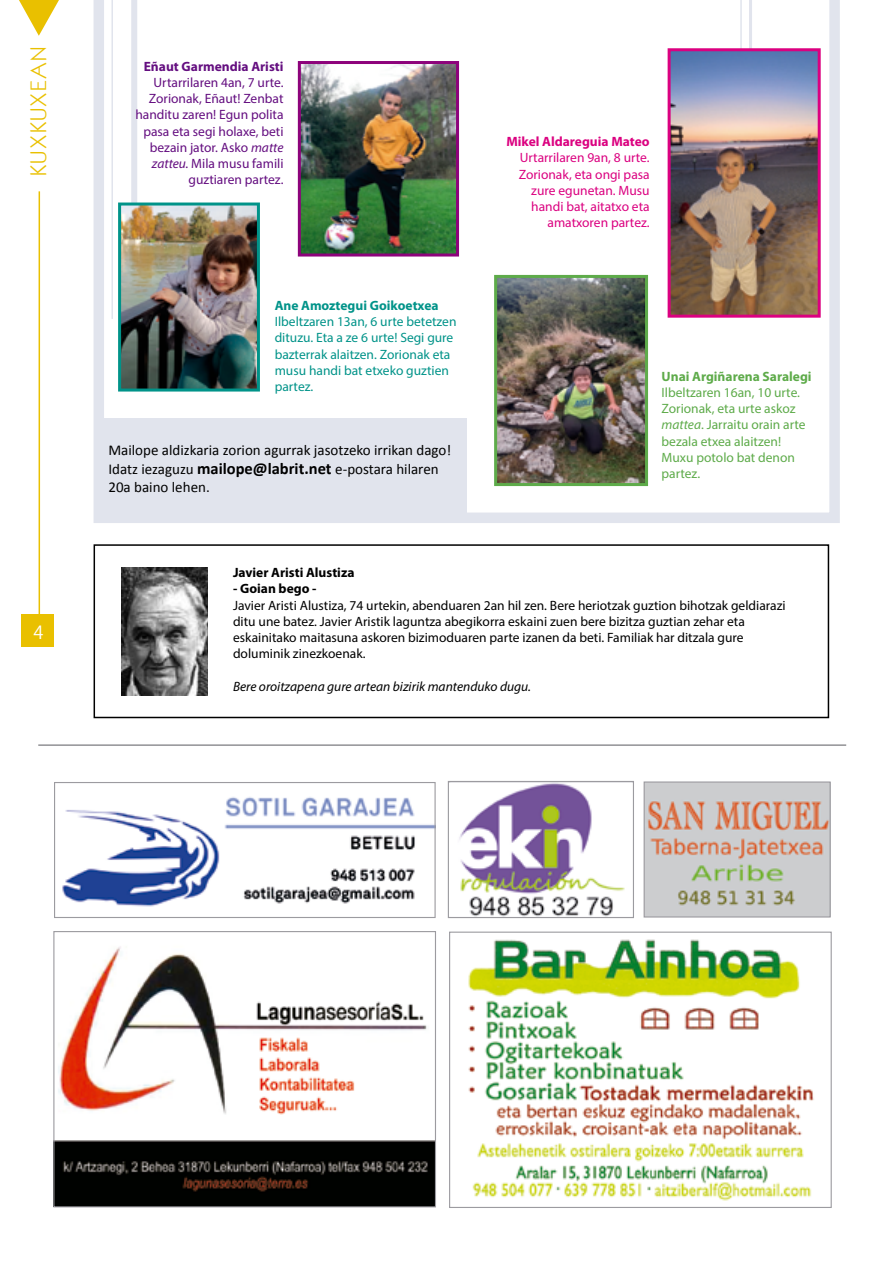
<style>
.page{position:relative;width:893px;height:1263px;background:#fff}
.page>*{position:absolute;margin:0;border:0;box-sizing:border-box;transform-origin:0 0}
.t1{font:22.5px "Kabel IT Cby BT";color:#e9c000}
.t2{font:18px "Koz Go Pr 6 N";color:#fff}
.t3{font:15px/19.8px "Calibri";color:#000}
.t4{font:13.5px/16.2px "Myriad Pro";color:#000}
.t5{font:13.5px/16.2px "Myriad Pro";color:#640e80;text-align:right}
.t6{font:13.5px/16.2px "Myriad Pro";color:#009389}
.t7{font:13.5px/16.2px "Myriad Pro";color:#5eab4a}
.t8{font:13.5px/16.2px "Myriad Pro";color:#db0080;text-align:right}
.t9{font:italic 13.5px "Myriad Pro";color:#000}
.t10{font:700 13.5px "Myriad Pro";color:#000}
.t11{font:700 13.5px "Myriad Pro";color:#5eab4a}
.t12{font:700 13.5px "Myriad Pro";color:#009389}
.t13{font:700 13.5px "Myriad Pro";color:#db0080}
.t14{font:700 13.5px "Myriad Pro";color:#640e80}
.s1{font-style:italic}
.s2{font-weight:700;font-size:16.5px}
</style>
<div class="page">
<hr style="left:39px;top:191px;width:1px;height:450px;background:#e9c000">
<div style="left:21px;top:614px;width:33px;height:32px;background:#e9c000"></div>
<svg style="left:19px;top:0;width:40px;height:36px"></svg>
<svg style="left:94px;top:0;width:746px;height:523px"></svg>
<div style="left:96px;top:418px;width:371px;height:99px;background:#e1e4ed"></div>
<img style="left:672px;top:52px;width:145px;height:262px">
<div style="left:668px;top:48px;width:153px;height:270px;border:3px solid #db0080"></div>
<img style="left:498px;top:279px;width:146px;height:203px">
<div style="left:494px;top:275px;width:154px;height:211px;border:3px solid #5eab4a"></div>
<img style="left:302px;top:65px;width:153px;height:187px">
<div style="left:298px;top:61px;width:161px;height:195px;border:3px solid #8d037b"></div>
<img style="left:122px;top:206px;width:134px;height:182px">
<div style="left:118px;top:202px;width:142px;height:190px;border:3px solid #009389"></div>
<img style="left:468px;top:939px;width:346px;height:262px">
<div style="left:449px;top:931px;width:383px;height:277px;border:1px solid #9c9ba0"></div>
<img style="left:55px;top:946px;width:379px;height:259px">
<div style="left:53px;top:931px;width:383px;height:276px;border:1px solid #9c9ba0"></div>
<hr style="left:38px;top:745px;width:808px;height:1px;background:#5b5b5f">
<img style="left:62px;top:797px;width:372px;height:110px">
<div style="left:54px;top:782px;width:382px;height:136px;border:1px solid #9c9ba0"></div>
<img style="left:459px;top:783px;width:166px;height:133px">
<div style="left:448px;top:781px;width:186px;height:137px;border:1px solid #9c9ba0"></div>
<img style="left:646px;top:783px;width:183px;height:132px">
<div style="left:644px;top:781px;width:187px;height:136px;border:1px solid #9c9ba0"></div>
<div style="left:94px;top:544px;width:735px;height:174px;border:2px solid #000"></div>
<img style="left:122px;top:567px;width:85px;height:129px">
<h1 class="t1" style="left:24px;top:176px;width:130px;rotate:-90deg">KUXKUXEAN</h1>
<h2 class="t2" style="left:33px;top:622px;width:11px">4</h2>
<p class="t14" style="left:144px;top:57px;width:141px">Eñaut Garmendia Aristi</p>
<p class="t5" style="left:135px;top:74px;width:150px">Urtarrilaren 4an, 7 urte.<br>Zorionak, Eñaut! Zenbat handitu zaren! Egun polita pasa eta segi holaxe, beti bezain jator. Asko <span class="s1">matte zatteu.</span> Mila musu famili guztiaren partez.</p>
<p class="t12" style="left:275px;top:297px;width:165px">Ane Amoztegui Goikoetxea</p>
<p class="t6" style="left:275px;top:313px;width:183px">Ilbeltzaren 13an, 6 urte betetzen dituzu. Eta a ze 6 urte! Segi gure bazterrak alaitzen. Zorionak eta musu handi bat etxeko guztien partez.</p>
<p class="t3" style="left:108px;top:439px;width:344px">Mailope aldizkaria zorion agurrak jasotzeko irrikan dago!<br>Idatz iezaguzu <span class="s2">mailope@labrit.net</span> e-postara hilaren</p>
<p class="t3" style="left:108px;top:477px;width:103px">20a baino lehen.</p>
<p class="t13" style="left:506px;top:133px;width:145px">Mikel Aldareguia Mateo</p>
<p class="t8" style="left:519px;top:150px;width:132px">Urtarrilaren 9an, 8 urte.<br>Zorionak, eta ongi pasa zure egunetan. Musu handi bat, aitatxo eta amatxoren partez.</p>
<p class="t11" style="left:662px;top:367px;width:152px">Unai Argiñarena Saralegi</p>
<p class="t7" style="left:662px;top:384px;width:146px">Ilbeltzaren 16an, 10 urte.<br>Zorionak, eta urte askoz <span class="s1">mattea</span>. Jarraitu orain arte bezala etxea alaitzen!<br>Muxu potolo bat denon partez.</p>
<p class="t10" style="left:233px;top:564px;width:123px">Javier Aristi Alustiza</p>
<p class="t10" style="left:233px;top:580px;width:85px">- Goian bego -</p>
<p class="t4" style="left:233px;top:597px;width:554px">Javier Aristi Alustiza, 74 urtekin, abenduaren 2an hil zen. Bere heriotzak guztion bihotzak geldiarazi ditu une batez. Javier Aristik laguntza abegikorra eskaini zuen bere bizitza guztian zehar eta eskainitako maitasuna askoren bizimoduaren parte izanen da beti. Familiak har ditzala gure doluminik zinezkoenak.</p>
<p class="t9" style="left:233px;top:678px;width:300px">Bere oroitzapena gure artean bizirik mantenduko dugu.</p>
</div>
